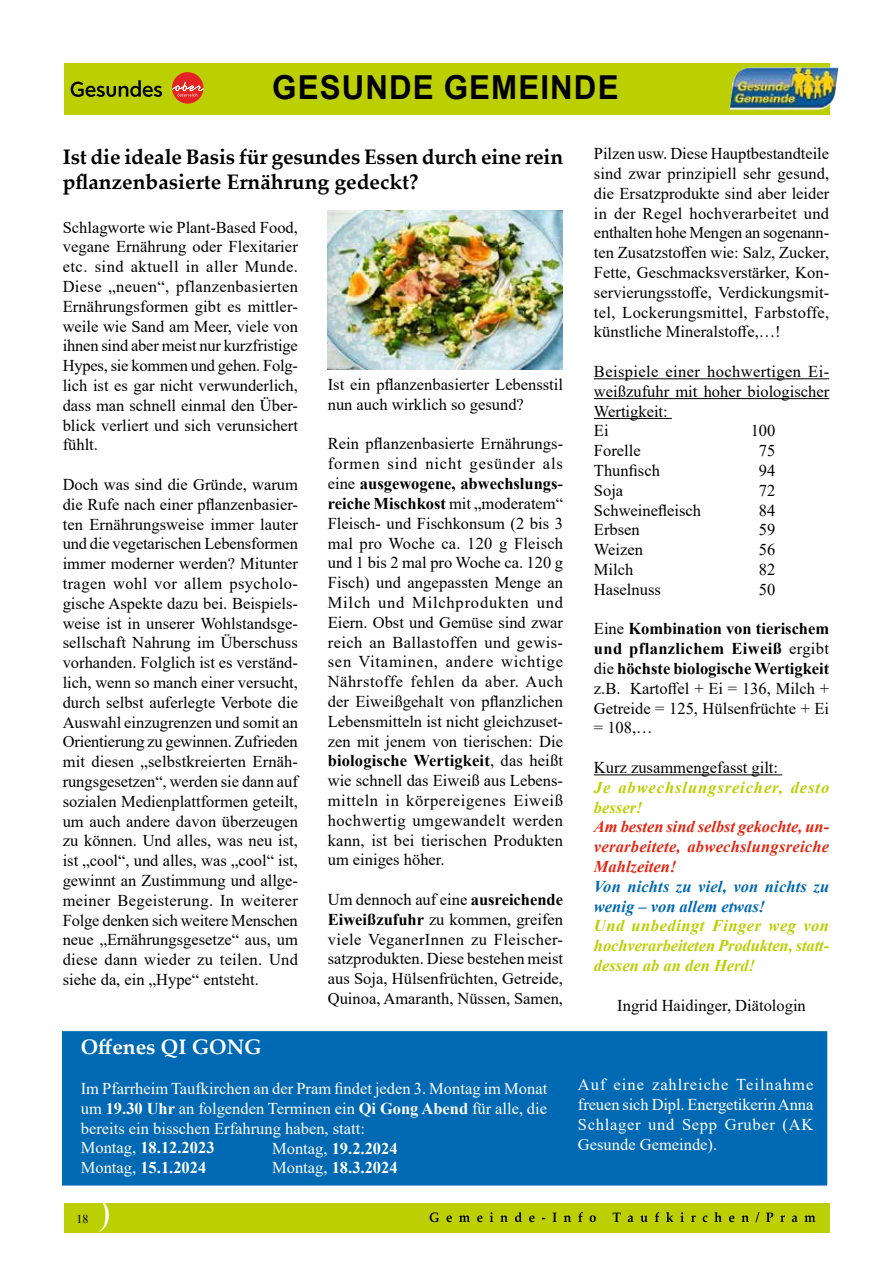
<style>
.page{position:relative;width:893px;height:1263px;background:#fff}
.page>*{position:absolute;margin:0;border:0;box-sizing:border-box;transform-origin:0 0}
.t1{font:36px "Times New Roman";color:#fff}
.t2{font:700 33px "Arial";letter-spacing:.035em;color:#000;scale:.95 1}
.t3{font:700 21px/25.2px "Palatino Linotype";letter-spacing:-.005em;color:#000}
.t4{font:700 21px "Palatino Linotype";color:#fff}
.t5{font:16.5px/19.8px "Times New Roman";color:#000;text-align:justify}
.t6{font:16.5px/19.8px "Times New Roman";color:#fff}
.t7{font:italic 700 16.5px/19.8px "Times New Roman";color:#bbcf03;text-align:justify}
.t8{font:italic 700 16.5px/19.8px "Times New Roman";letter-spacing:.015em;color:#e52713;text-align:justify}
.t9{font:italic 700 16.5px/19.8px "Times New Roman";letter-spacing:.01em;color:#0069b4}
.t10{font:italic 700 16.5px/19.8px "Times New Roman";letter-spacing:.055em;color:#bbcf03}
.t11{font:700 16.5px/19.8px "Times New Roman";color:#fff}
.t12{font:12px "Times New Roman";color:#000}
.s1{font-weight:700}
.s2{font-weight:400}
</style>
<div class="page">
<div style="left:64px;top:1203px;width:765px;height:30px;background:#bbcf03"></div>
<svg style="left:430px;top:1212px;width:385px;height:10px"></svg>
<div style="left:64px;top:64px;width:765px;height:51px;background:#bbcf03"></div>
<svg style="left:172px;top:72px;width:31px;height:32px"></svg>
<svg style="left:71px;top:80px;width:91px;height:17px"></svg>
<img style="left:730px;top:68px;width:108px;height:41px">
<hr style="left:594px;top:378px;width:235px;height:1px;background:#000">
<hr style="left:594px;top:398px;width:235px;height:1px;background:#000">
<hr style="left:594px;top:418px;width:78px;height:1px;background:#000">
<hr style="left:594px;top:774px;width:188px;height:1px;background:#000">
<img style="left:328px;top:210px;width:234px;height:159px">
<div style="left:61px;top:1030px;width:767px;height:156px;background:#0069b4;border:1px solid #fff"></div>
<h2 class="t2" style="left:272px;top:64px;width:366px">GESUNDE GEMEINDE</h2>
<p class="t3" style="left:63px;top:144px;width:502px">Ist die ideale Basis für gesundes Essen durch eine rein pflanzenbasierte Ernährung gedeckt?</p>
<p class="t5" style="left:63px;top:217px;width:237px">Schlagworte wie Plant-Based Food, vegane Ernährung oder Flexitarier etc. sind aktuell in aller Munde.<br>Diese „neuen“, pflanzenbasierten Ernährungsformen gibt es mittler&shy;weile wie Sand am Meer, viele von ihnen sind aber meist nur kurzfristige Hypes, sie kommen und gehen. Folg&shy;lich ist es gar nicht verwunderlich, dass man schnell einmal den Über&shy;blick verliert und sich verunsichert fühlt.</p>
<p class="t5" style="left:63px;top:474px;width:237px">Doch was sind die Gründe, warum die Rufe nach einer pflanzenbasier&shy;ten Ernährungsweise immer lauter und die vegetarischen Lebensformen immer moderner werden? Mitunter tragen wohl vor allem psycholo&shy;gische Aspekte dazu bei. Beispiels&shy;weise ist in unserer Wohlstandsge&shy;sellschaft Nahrung im Überschuss vorhanden. Folglich ist es verständ&shy;lich, wenn so manch einer versucht, durch selbst auferlegte Verbote die Auswahl einzugrenzen und somit an Orientierung zu gewinnen. Zufrieden mit diesen „selbstkreierten Ernäh&shy;rungsgesetzen“, werden sie dann auf sozialen Medienplattformen geteilt, um auch andere davon überzeugen zu können. Und alles, was neu ist, ist „cool“, und alles, was „cool“ ist, gewinnt an Zustimmung und allge&shy;meiner Begeisterung. In weiterer Folge denken sich weitere Menschen neue „Ernährungsgesetze“ aus, um diese dann wieder zu teilen. Und siehe da, ein „Hype“ entsteht.</p>
<p class="t5" style="left:328px;top:374px;width:237px">Ist ein pflanzenbasierter Lebensstil nun auch wirklich so gesund?</p>
<p class="t5" style="left:328px;top:433px;width:237px">Rein pflanzenbasierte Ernährungs&shy;formen sind nicht gesünder als eine <span class="s1">ausgewogene, abwechslungs&shy;reiche Mischkost</span> mit „moderatem“ Fleisch- und Fischkonsum (2 bis 3 mal pro Woche ca. 120 g Fleisch und 1 bis 2 mal pro Woche ca. 120 g Fisch) und angepassten Menge an Milch und Milchprodukten und Eiern. Obst und Gemüse sind zwar reich an Ballastoffen und gewis&shy;sen Vitaminen, andere wichtige Nährstoffe fehlen da aber. Auch der Eiweißgehalt von pflanzlichen Lebensmitteln ist nicht gleichzuset&shy;zen mit jenem von tierischen: Die <span class="s1">biologische Wertigkeit</span>, das heißt wie schnell das Eiweiß aus Lebens&shy;mitteln in körpereigenes Eiweiß hochwertig umgewandelt werden kann, ist bei tierischen Produkten um einiges höher.</p>
<p class="t5" style="left:328px;top:889px;width:237px">Um dennoch auf eine <span class="s1">ausreichende Eiweißzufuhr</span> zu kommen, greifen viele VeganerInnen zu Fleischer&shy;satzprodukten. Diese bestehen meist aus Soja, Hülsenfrüchten, Getreide, Quinoa, Amaranth, Nüssen, Samen,</p>
<p class="t4" style="left:81px;top:1032px;width:182px">Offenes QI GONG</p>
<p class="t6" style="left:81px;top:1078px;width:468px">Im Pfarrheim Taufkirchen an der Pram findet jeden 3. Montag im Monat um <span class="s1">19.30 Uhr</span> an folgenden Terminen ein <span class="s1">Qi Gong Abend</span> für alle, die bereits ein bisschen Erfahrung haben, statt:<br>Montag, <span class="s1">18.12.2023<br></span>Montag, <span class="s1">15.1.2024</span></p>
<p class="t11" style="left:272px;top:1137px;width:127px"><span class="s2">Montag,</span> 19.2.2024<br><span class="s2">Montag,</span> 18.3.2024</p>
<p class="t12" style="left:76px;top:1210px;width:13px">18</p>
<h1 class="t1" style="left:98px;top:1186px;width:13px">)</h1>
<p class="t5" style="left:594px;top:143px;width:237px">Pilzen usw. Diese Hauptbestandteile sind zwar prinzipiell sehr gesund, die Ersatzprodukte sind aber leider in der Regel hochverarbeitet und enthalten hohe Mengen an sogenann&shy;ten Zusatzstoffen wie: Salz, Zucker, Fette, Geschmacksverstärker, Kon&shy;servierungsstoffe, Verdickungsmit&shy;tel, Lockerungsmittel, Farbstoffe, künstliche Mineralstoffe,…!</p>
<p class="t5" style="left:594px;top:361px;width:237px;text-align:left">Beispiele einer hochwertigen Ei&shy;weißzufuhr mit hoher biologischer<br>Wertigkeit:<br>Ei</p>
<p class="t5" style="left:751px;top:420px;width:26px">100</p>
<p class="t5" style="left:594px;top:440px;width:48px">Forelle</p>
<p class="t5" style="left:759px;top:440px;width:18px">75</p>
<p class="t5" style="left:594px;top:460px;width:67px">Thunfisch</p>
<p class="t5" style="left:759px;top:460px;width:18px">94</p>
<p class="t5" style="left:594px;top:480px;width:31px">Soja</p>
<p class="t5" style="left:759px;top:480px;width:18px">72</p>
<p class="t5" style="left:594px;top:500px;width:109px">Schweinefleisch</p>
<p class="t5" style="left:759px;top:500px;width:18px">84</p>
<p class="t5" style="left:594px;top:519px;width:47px">Erbsen</p>
<p class="t5" style="left:759px;top:519px;width:18px">59</p>
<p class="t5" style="left:594px;top:539px;width:51px">Weizen</p>
<p class="t5" style="left:759px;top:539px;width:18px">56</p>
<p class="t5" style="left:594px;top:559px;width:41px">Milch</p>
<p class="t5" style="left:759px;top:559px;width:18px">82</p>
<p class="t5" style="left:594px;top:579px;width:68px">Haselnuss</p>
<p class="t5" style="left:759px;top:579px;width:18px">50</p>
<p class="t5" style="left:594px;top:618px;width:237px">Eine <span class="s1">Kombination von tierischem und pflanzlichem Eiweiß</span> ergibt die <span class="s1">höchste biologische Wertigkeit </span>z.B. Kartoffel + Ei = 136, Milch + Getreide = 125, Hülsenfrüchte + Ei = 108,…</p>
<p class="t5" style="left:594px;top:757px;width:186px">Kurz zusammengefasst gilt:</p>
<p class="t10" style="left:594px;top:777px;width:237px">Je abwechslungsreicher, desto besser!</p>
<p class="t8" style="left:594px;top:816px;width:237px">Am besten sind selbst gekochte, un&shy;verarbeitete, abwechslungsreiche Mahlzeiten!</p>
<p class="t9" style="left:594px;top:876px;width:237px">Von nichts zu viel, von nichts zu wenig – von allem etwas!</p>
<p class="t7" style="left:594px;top:915px;width:237px">Und unbedingt Finger weg von hochverarbeiteten Produkten, statt&shy;dessen ab an den Herd!</p>
<p class="t5" style="left:617px;top:995px;width:190px">Ingrid Haidinger, Diätologin</p>
<p class="t6" style="left:578px;top:1074px;width:237px;text-align:justify">Auf eine zahlreiche Teilnahme freuen sich Dipl. Energetikerin Anna Schlager und Sepp Gruber (AK Gesunde Gemeinde).</p>
</div>
